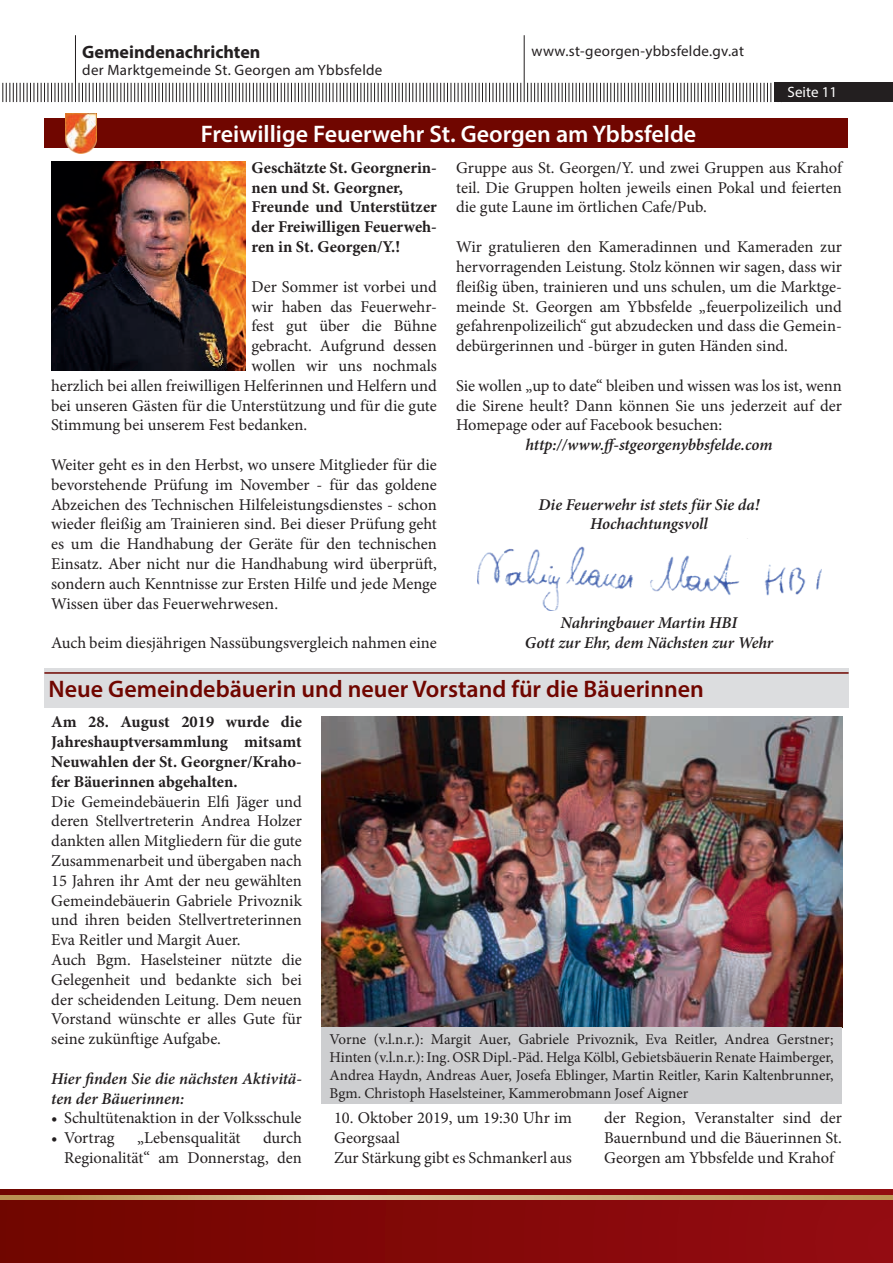
<style>
.page{position:relative;width:893px;height:1263px;background:#fff}
.page>*{position:absolute;margin:0;border:0;box-sizing:border-box;transform-origin:0 0}
.t1{font:600 24px "Myriad Pro";color:#700600}
.t2{font:600 24px "Myriad Pro";color:#fff}
.t3{font:700 18px "Myriad Pro";color:#231f20}
.t4{font:16.5px/19.8px "Minion Pro";color:#231f20;text-align:justify}
.t5{font:700 16.5px/19.8px "Minion Pro";color:#231f20}
.t6{font:italic 600 16.5px/19.8px "Minion Pro";letter-spacing:-.005em;color:#231f20;text-align:center}
.t7{font:15px/18px "Minion Pro";letter-spacing:-.005em;color:#231f20;text-align:justify}
.t8{font:15px "Myriad Pro";letter-spacing:.02em;color:#231f20}
.t9{font:15px "Myriad Pro";color:#fff}
</style>
<div class="page">
<hr style="left:524px;top:35px;width:1px;height:67px;background:#231f20">
<hr style="left:75px;top:35px;width:1px;height:67px;background:#231f20">
<svg style="left:79px;top:83px;width:442px;height:19px"></svg>
<svg style="left:2px;top:83px;width:71px;height:19px"></svg>
<svg style="left:527px;top:83px;width:244px;height:19px"></svg>
<div style="left:774px;top:83px;width:119px;height:19px;background:#231f20"></div>
<div style="left:0;top:1189px;width:893px;height:74px;background:linear-gradient(to right,#730a02,#961015)"></div>
<svg style="left:0;top:1195px;width:893px;height:4px;background:#c9aa79"></svg>
<img style="left:51px;top:162px;width:195px;height:209px">
<div style="left:45px;top:118px;width:803px;height:30px;background:#700600"></div>
<img style="left:65px;top:113px;width:32px;height:40px">
<img style="left:477px;top:538px;width:344px;height:73px">
<div style="left:44px;top:668px;width:805px;height:39px;background:#dcdddf"></div>
<hr style="left:44px;top:672px;width:805px;height:2px;background:#700600">
<img style="left:321px;top:716px;width:521px;height:311px">
<div style="left:321px;top:1027px;width:521px;height:76px;background:#cdced0"></div>
<p class="t3" style="left:82px;top:40px;width:180px">Gemeindenachrichten</p>
<p class="t8" style="left:532px;top:42px;width:214px">www.st-georgen-ybbsfelde.gv.at</p>
<p class="t8" style="left:82px;top:61px;width:302px">der Marktgemeinde St. Georgen am Ybbsfelde</p>
<p class="t9" style="left:788px;top:83px;width:51px">Seite 11</p>
<h1 class="t2" style="left:201px;top:119px;width:497px">Freiwillige Feuerwehr St. Georgen am Ybbsfelde</h1>
<p class="t4" style="left:456px;top:158px;width:387px">Gruppe aus St. Georgen/Y. und zwei Gruppen aus Krahof teil. Die Gruppen holten jeweils einen Pokal und feierten die gute Laune im örtlichen Cafe/Pub.</p>
<p class="t4" style="left:456px;top:237px;width:387px">Wir gratulieren den Kameradinnen und Kameraden zur hervorragenden Leistung. Stolz können wir sagen, dass wir fleißig üben, trainieren und uns schulen, um die Marktge&shy;meinde St. Georgen am Ybbsfelde „feuerpolizeilich und gefahrenpolizeilich“ gut abzudecken und dass die Gemein&shy;debürgerinnen und -bürger in guten Händen sind.</p>
<p class="t4" style="left:456px;top:376px;width:387px">Sie wollen „up to date“ bleiben und wissen was los ist, wenn die Sirene heult? Dann können Sie uns jederzeit auf der Homepage oder auf Facebook besuchen:</p>
<p class="t6" style="left:525px;top:435px;width:249px">http://www.ff-stgeorgenybbsfelde.com</p>
<p class="t5" style="left:252px;top:157px;width:187px">Geschätzte St. Georgnerin&shy;nen und St. Georgner,<br>Freunde und Unterstützer der Freiwilligen Feuerweh&shy;ren in St. Georgen/Y.!</p>
<p class="t4" style="left:252px;top:277px;width:187px">Der Sommer ist vorbei und</p>
<p class="t4" style="left:252px;top:296px;width:187px">wir haben das Feuerwehr-</p>
<p class="t4" style="left:252px;top:316px;width:187px">fest gut über die Bühne</p>
<p class="t4" style="left:252px;top:336px;width:187px">gebracht. Aufgrund dessen</p>
<p class="t4" style="left:252px;top:356px;width:187px">wollen wir uns nochmals</p>
<p class="t4" style="left:51px;top:376px;width:387px">herzlich bei allen freiwilligen Helferinnen und Helfern und</p>
<p class="t4" style="left:51px;top:395px;width:387px">bei unseren Gästen für die Unterstützung und für die gute</p>
<p class="t4" style="left:51px;top:415px;width:258px">Stimmung bei unserem Fest bedanken.</p>
<p class="t4" style="left:51px;top:455px;width:387px">Weiter geht es in den Herbst, wo unsere Mitglieder für die bevorstehende Prüfung im November - für das goldene Abzeichen des Technischen Hilfeleistungsdienstes - schon wieder fleißig am Trainieren sind. Bei dieser Prüfung geht es um die Handhabung der Geräte für den technischen Einsatz. Aber nicht nur die Handhabung wird überprüft, sondern auch Kenntnisse zur Ersten Hilfe und jede Menge Wissen über das Feuerwehrwesen.</p>
<p class="t4" style="left:51px;top:633px;width:387px">Auch beim diesjährigen Nassübungsvergleich nahmen eine</p>
<p class="t6" style="left:539px;top:494px;width:222px">Die Feuerwehr ist stets für Sie da!<br>Hochachtungsvoll</p>
<p class="t6" style="left:525px;top:613px;width:250px">Nahringbauer Martin HBI<br>Gott zur Ehr, dem Nächsten zur Wehr</p>
<h1 class="t1" style="left:49px;top:673px;width:657px">Neue Gemeindebäuerin und neuer Vorstand für die Bäuerinnen</h1>
<p class="t5" style="left:51px;top:712px;width:252px;text-align:justify">Am 28. August 2019 wurde die Jahreshauptversammlung mitsamt Neuwahlen der St. Georgner/Kraho&shy;fer Bäuerinnen abgehalten.</p>
<p class="t4" style="left:51px;top:791px;width:252px;text-align:left">Die Gemeindebäuerin Elfi Jäger und deren Stellvertreterin Andrea Holzer dankten allen Mitgliedern für die gute Zusammenarbeit und übergaben nach 15 Jahren ihr Amt der neu gewählten Gemeindebäuerin Gabriele Privoznik und ihren beiden Stellvertreterinnen Eva Reitler und Margit Auer.<br>Auch Bgm. Haselsteiner nützte die Gelegenheit und bedankte sich bei der scheidenden Leitung. Dem neuen Vorstand wünschte er alles Gute für seine zukünftige Aufgabe.</p>
<p class="t6" style="left:51px;top:1068px;width:252px;text-align:left">Hier finden Sie die nächsten Aktivitä&shy;ten der Bäuerinnen:</p>
<p class="t4" style="left:51px;top:1108px;width:252px">• Schultütenaktion in der Volksschule</p>
<p class="t4" style="left:51px;top:1128px;width:65px">• Vortrag</p>
<p class="t4" style="left:137px;top:1128px;width:105px">„Lebensqualität</p>
<p class="t7" style="left:330px;top:1030px;width:505px">Vorne (v.l.n.r.): Margit Auer, Gabriele Privoznik, Eva Reitler, Andrea Gerstner; Hinten (v.l.n.r.): Ing. OSR Dipl.-Päd. Helga Kölbl, Gebietsbäuerin Renate Haimberger, Andrea Haydn, Andreas Auer, Josefa Eblinger, Martin Reitler, Karin Kaltenbrunner, Bgm. Christoph Haselsteiner, Kammerobmann Josef Aigner</p>
<p class="t4" style="left:334px;top:1108px;width:239px;text-align:left">10. Oktober 2019, um 19:30 Uhr im<br>Georgsaal<br>Zur Stärkung gibt es Schmankerl aus</p>
<p class="t4" style="left:604px;top:1108px;width:239px">der Region, Veranstalter sind der Bauernbund und die Bäuerinnen St.<br>Georgen am Ybbsfelde und Krahof</p>
<p class="t4" style="left:64px;top:1128px;width:239px;text-align:right">durch<br>Regionalität“ am Donnerstag, den</p>
</div>
